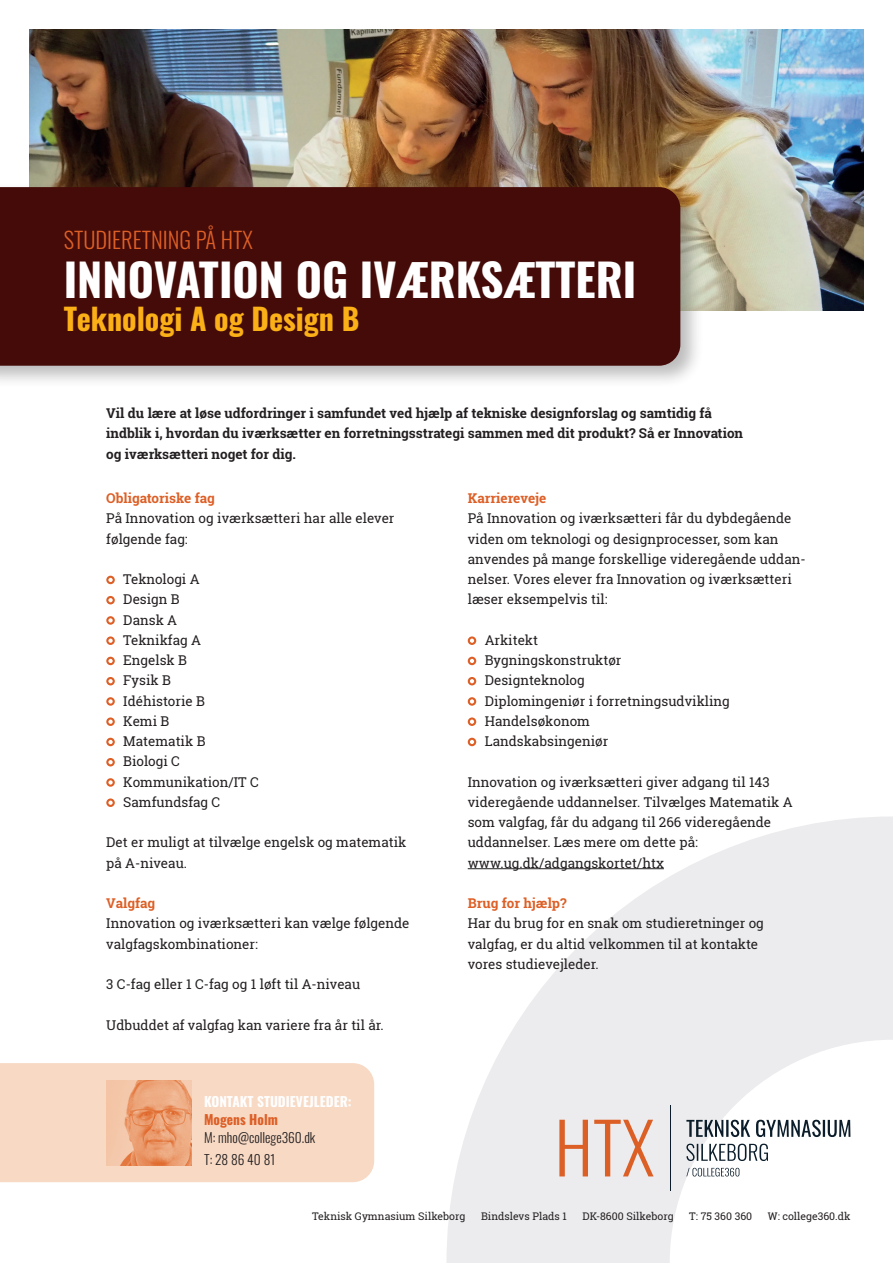
<style>
.page{position:relative;width:893px;height:1263px;background:#fff}
.page>*{position:absolute;margin:0;border:0;box-sizing:border-box;transform-origin:0 0}
.t1{font:700 45px "Oswald";color:#fff}
.t2{font:700 30px "Oswald";color:#fbb017}
.t3{font:300 22.5px "Oswald";color:#dd5f26}
.t4{font:13.5px/20.2px "Roboto Slab";color:#231f20}
.t5{font:700 13.5px/20.2px "Roboto Slab";color:#231f20}
.t6{font:700 13.5px "Roboto Slab";color:#dd5f26}
.t7{font:300 13.5px/22.2px "Oswald";color:#231f20}
.t8{font:700 13.5px "Oswald";color:#fff}
.t9{font:700 13.5px "Oswald";color:#dd5f26}
.t10{font:10.5px "Roboto Slab";color:#231f20}
</style>
<div class="page">
<svg style="left:447px;top:817px;width:446px;height:446px;fill:#ececee"></svg>
<hr style="left:670px;top:1106px;width:1px;height:85px;background:#0b1d2a">
<svg style="left:686px;top:1168px;width:53px;height:8px"></svg>
<svg style="left:686px;top:1144px;width:82px;height:17px"></svg>
<svg style="left:686px;top:1120px;width:164px;height:17px"></svg>
<svg style="left:559px;top:1120px;width:94px;height:56px;background:#e7c1b1"></svg>
<img style="left:30px;top:30px;width:833px;height:280px">
<svg style="left:106px;top:576px;width:9px;height:8px"></svg>
<svg style="left:106px;top:596px;width:9px;height:8px"></svg>
<svg style="left:106px;top:616px;width:9px;height:9px"></svg>
<svg style="left:106px;top:636px;width:9px;height:9px"></svg>
<svg style="left:106px;top:657px;width:9px;height:8px"></svg>
<svg style="left:106px;top:677px;width:9px;height:8px"></svg>
<svg style="left:106px;top:697px;width:9px;height:9px"></svg>
<svg style="left:106px;top:717px;width:9px;height:9px"></svg>
<svg style="left:106px;top:738px;width:9px;height:8px"></svg>
<svg style="left:106px;top:758px;width:9px;height:8px"></svg>
<svg style="left:106px;top:778px;width:9px;height:9px"></svg>
<svg style="left:106px;top:798px;width:9px;height:9px"></svg>
<hr style="left:468px;top:868px;width:196px;height:1px;background:#231f20">
<svg style="left:468px;top:636px;width:8px;height:9px"></svg>
<svg style="left:468px;top:657px;width:8px;height:8px"></svg>
<svg style="left:468px;top:677px;width:8px;height:8px"></svg>
<svg style="left:468px;top:697px;width:8px;height:9px"></svg>
<svg style="left:468px;top:717px;width:8px;height:9px"></svg>
<svg style="left:468px;top:738px;width:8px;height:8px"></svg>
<div style="left:0;top:182px;width:704px;height:207px;background:#231f20;opacity:.3"></div>
<div style="left:0;top:187px;width:680px;height:179px;background:#450b08"></div>
<div style="left:0;top:1063px;width:374px;height:119px;background:#f7d9c4"></div>
<img style="left:106px;top:1080px;width:85px;height:85px">
<h3 class="t3" style="left:64px;top:219px;width:191px">STUDIERETNING PÅ HTX</h3>
<h1 class="t1" style="left:64px;top:256px;width:574px">INNOVATION OG IVÆRKSÆTTERI</h1>
<h2 class="t2" style="left:64px;top:303px;width:297px">Teknologi A og Design B</h2>
<p class="t5" style="left:106px;top:403px;width:638px">Vil du lære at løse udfordringer i samfundet ved hjælp af tekniske designforslag og samtidig få indblik i, hvordan du iværksætter en forretningsstrategi sammen med dit produkt? Så er Innovation og iværksætteri noget for dig.</p>
<p class="t6" style="left:106px;top:489px;width:110px">Obligatoriske fag</p>
<p class="t4" style="left:106px;top:508px;width:290px">På Innovation og iværksætteri har alle elever følgende fag:</p>
<p class="t4" style="left:123px;top:569px;width:137px">Teknologi A<br>Design B<br>Dansk A<br>Teknikfag A<br>Engelsk B<br>Fysik B<br>Idéhistorie B<br>Kemi B<br>Matematik B<br>Biologi C<br>Kommunikation/IT C<br>Samfundsfag C</p>
<p class="t4" style="left:106px;top:832px;width:302px">Det er muligt at tilvælge engelsk og matematik på A-niveau.</p>
<p class="t6" style="left:106px;top:894px;width:50px">Valgfag</p>
<p class="t4" style="left:106px;top:913px;width:305px">Innovation og iværksætteri kan vælge følgende valgfagskombinationer:</p>
<p class="t4" style="left:106px;top:974px;width:255px">3 C-fag eller 1 C-fag og 1 løft til A-niveau</p>
<p class="t4" style="left:106px;top:1014px;width:279px">Udbuddet af valgfag kan variere fra år til år.</p>
<p class="t8" style="left:204px;top:1094px;width:149px">KONTAKT STUDIEVEJLEDER:</p>
<p class="t9" style="left:204px;top:1112px;width:75px">Mogens Holm</p>
<p class="t7" style="left:204px;top:1125px;width:113px">M: mho@college360.dk<br>T: 28 86 40 81</p>
<p class="t6" style="left:468px;top:489px;width:80px">Karriereveje</p>
<p class="t4" style="left:468px;top:508px;width:339px">På Innovation og iværksætteri får du dybdegående viden om teknologi og designprocesser, som kan anvendes på mange forskellige videregående uddan&shy;nelser. Vores elever fra Innovation og iværksætteri læser eksempelvis til:</p>
<p class="t4" style="left:485px;top:630px;width:247px">Arkitekt<br>Bygningskonstruktør<br>Designteknolog<br>Diplomingeniør i forretningsudvikling<br>Handelsøkonom<br>Landskabsingeniør</p>
<p class="t4" style="left:468px;top:771px;width:326px">Innovation og iværksætteri giver adgang til 143 videregående uddannelser. Tilvælges Matematik A som valgfag, får du adgang til 266 videregående uddannelser. Læs mere om dette på: www.ug.dk/adgangskortet/htx</p>
<p class="t6" style="left:468px;top:894px;width:100px">Brug for hjælp?</p>
<p class="t4" style="left:468px;top:913px;width:298px">Har du brug for en snak om studieretninger og valgfag, er du altid velkommen til at kontakte vores studievejleder.</p>
<p class="t10" style="left:312px;top:1209px;width:155px">Teknisk Gymnasium Silkeborg</p>
<p class="t10" style="left:481px;top:1209px;width:87px">Bindslevs Plads 1</p>
<p class="t10" style="left:582px;top:1209px;width:93px">DK-8600 Silkeborg</p>
<p class="t10" style="left:689px;top:1209px;width:64px">T: 75 360 360</p>
<p class="t10" style="left:768px;top:1209px;width:84px">W: college360.dk</p>
</div>
